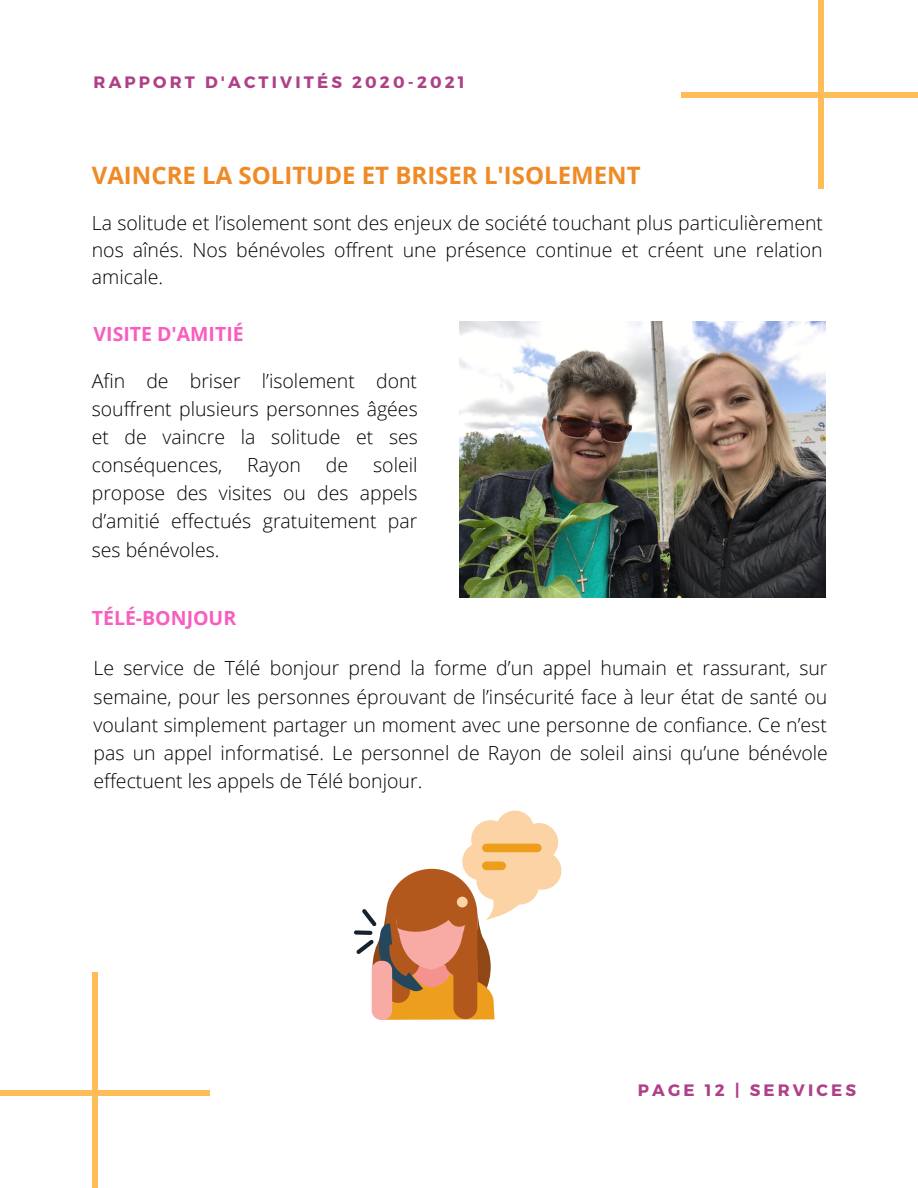
<style>
.page{position:relative;width:918px;height:1188px;background:#fff}
.page>*{position:absolute;margin:0;border:0;box-sizing:border-box;transform-origin:0 0}
.t1{font:700 24px "Open Sans";color:#ef8a26}
.t2{font:300 19.5px/28.2px "Open Sans";color:#000;text-align:justify}
.t3{font:700 19.5px "Open Sans";color:#f85ec0}
.t4{font:700 16.5px "Montserrat";letter-spacing:.19em;color:#af4087}
</style>
<div class="page">
<div style="left:681px;top:92px;width:237px;height:6px;background:#ffbd59"></div>
<div style="left:818px;top:0;width:6px;height:189px;background:#ffbd59"></div>
<div style="left:0;top:1091px;width:210px;height:5px;background:#ffbd59"></div>
<div style="left:92px;top:972px;width:6px;height:216px;background:#ffbd59"></div>
<img style="left:459px;top:321px;width:367px;height:276px">
<svg style="left:354px;top:811px;width:207px;height:209px"></svg>
<div style="left:482px;top:844px;width:60px;height:8px;background:#ee9e1d;border-radius:4px"></div>
<div style="left:482px;top:862px;width:24px;height:8px;background:#ee9e1d;border-radius:4px"></div>
<p class="t4" style="left:94px;top:71px;width:373px">RAPPORT D'ACTIVITÉS 2020-2021</p>
<p class="t1" style="left:92px;top:159px;width:550px">VAINCRE LA SOLITUDE ET BRISER L'ISOLEMENT</p>
<p class="t2" style="left:92px;top:209px;width:733px;line-height:27px">La solitude et l’isolement sont des enjeux de société touchant plus particulièrement nos aînés. Nos bénévoles offrent une présence continue et créent une relation amicale.</p>
<p class="t3" style="left:94px;top:320px;width:152px">VISITE D'AMITIÉ</p>
<p class="t2" style="left:92px;top:366px;width:328px">Afin de briser l’isolement dont souffrent plusieurs personnes âgées et de vaincre la solitude et ses conséquences,</p>
<p class="t2" style="left:92px;top:451px;width:327px;text-indent:281px">soleil propose des visites ou des appels d’amitié effectués gratuitement par ses bénévoles.</p>
<p class="t2" style="left:247px;top:451px;width:55px">Rayon</p>
<p class="t2" style="left:326px;top:451px;width:24px">de</p>
<p class="t3" style="left:92px;top:604px;width:146px">TÉLÉ-BONJOUR</p>
<p class="t2" style="left:94px;top:654px;width:736px">Le service de Télé bonjour prend la forme d’un appel humain et rassurant, sur semaine, pour les personnes éprouvant de l’insécurité face à leur état de santé ou voulant simplement partager un moment avec une personne de confiance. Ce n’est pas un appel informatisé. Le personnel de Rayon de soleil ainsi qu’une bénévole effectuent les appels de Télé bonjour.</p>
<p class="t4" style="left:638px;top:1079px;width:220px">PAGE 12 | SERVICES</p>
</div>
